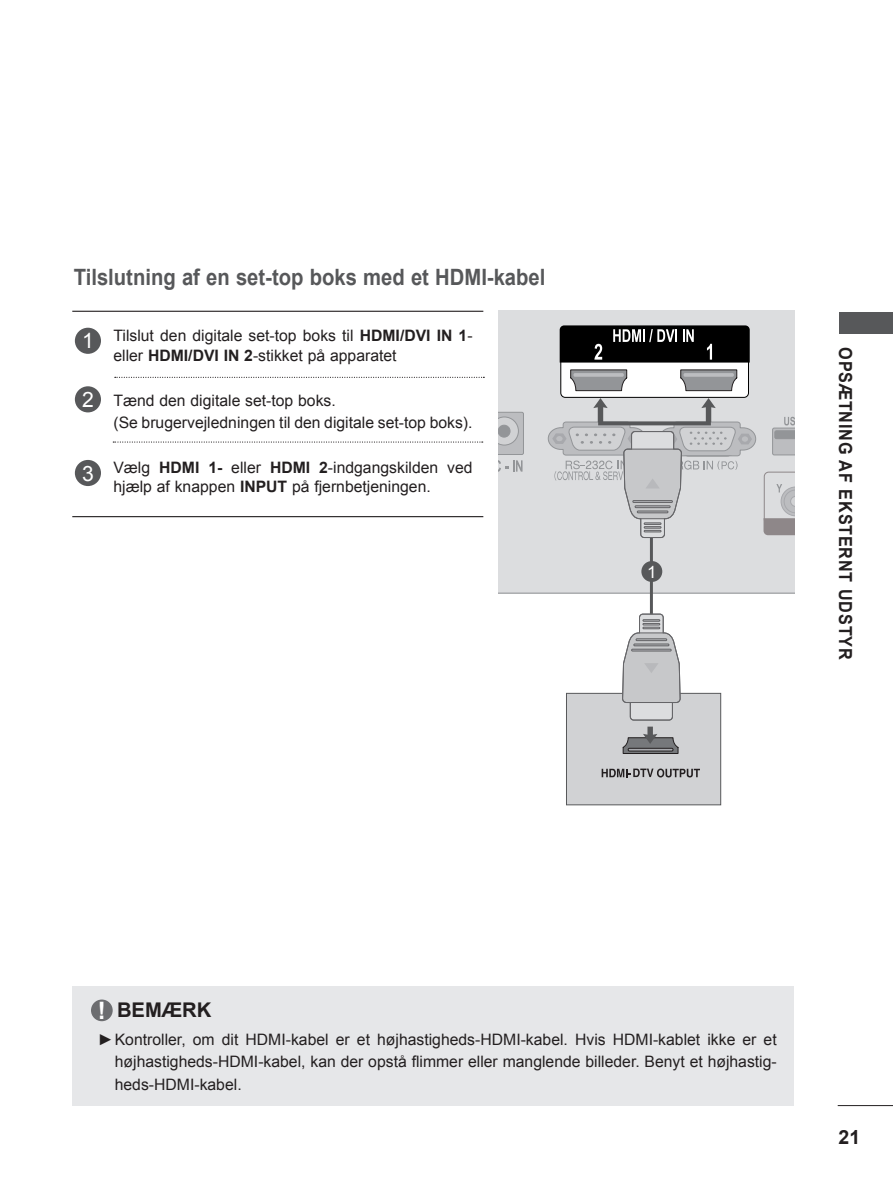
<style>
.page{position:relative;width:893px;height:1191px;background:#fff}
.page>*{position:absolute;margin:0;border:0;box-sizing:border-box;transform-origin:0 0}
.t1{font:700 24px "Arial";color:#fff}
.contents_body_head_1{font:700 22.5px "Arial";color:#57585a;scale:.9 1}
.body_main{font:21.15px "Arial";color:#fff}
.body_main-2{font:700 20.25px "Arial";color:#231f20}
.t2{font:700 19.5px "Arial";color:#231f20}
.t3{font:700 18px "Arial";letter-spacing:.05em;color:#231f20;scale:.9 1}
.body_main-3{font:16.95px "Arial";color:#fff}
.body_main-4{font:15.75px/19.5px "Arial";color:#231f20}
.body_main_10_5pt{font:15.75px/22.5px "Arial";color:#231f20;text-align:justify}
.s1{font-weight:700}
</style>
<div class="page">
<hr style="left:838px;top:1105px;width:55px;height:1px;background:#231f20">
<div style="left:839px;top:313px;width:54px;height:21px;background:#57585a"></div>
<div style="left:498px;top:310px;width:297px;height:284px;background:#dcdddf"></div>
<div style="left:561px;top:353px;width:187px;height:44px;background:#fff;border-radius:4px"></div>
<div style="left:560px;top:353px;width:189px;height:45px;border:1px solid #000;border-radius:4px"></div>
<svg style="left:560px;top:325px;width:190px;height:37px;background:#171717"></svg>
<svg style="left:498px;top:412px;width:26px;height:60px"></svg>
<div style="left:498px;top:425px;width:12px;height:12px;background:#939598;border-radius:50%"></div>
<div style="left:498px;top:425px;width:12px;height:12px;border:1px solid #939598;border-radius:50%"></div>
<svg style="left:772px;top:417px;width:23px;height:38px"></svg>
<svg style="left:763px;top:472px;width:32px;height:63px;background:#bebdbf"></svg>
<svg style="left:570px;top:369px;width:58px;height:22px"></svg>
<hr style="left:573px;top:373px;width:51px;height:4px;background:#bcbdc0;border-radius:2px">
<svg style="left:680px;top:369px;width:58px;height:22px"></svg>
<hr style="left:683px;top:373px;width:51px;height:4px;background:#bcbdc0;border-radius:2px">
<div style="left:566px;top:693px;width:155px;height:112px;background:#d1d2d4;border:1px solid #57585a"></div>
<hr style="left:650px;top:519px;width:3px;height:108px;background:#57585a">
<svg style="left:547px;top:398px;width:210px;height:140px;background:#cecfd1"></svg>
<svg style="left:621px;top:613px;width:60px;height:141px"></svg>
<svg style="left:602px;top:768px;width:98px;height:9px"></svg>
<div style="left:598px;top:411px;width:113px;height:14px;border:4px solid #57585a"></div>
<hr style="left:72px;top:311px;width:411px;height:1px;background:#231f20">
<hr style="left:72px;top:516px;width:411px;height:1px;background:#231f20">
<svg style="left:115px;top:377px;width:369px;height:1px"></svg>
<svg style="left:113px;top:441px;width:370px;height:1px"></svg>
<div style="left:75px;top:328px;width:26px;height:26px;background:#57585a;border-radius:50%"></div>
<div style="left:75px;top:386px;width:26px;height:26px;background:#57585a;border-radius:50%"></div>
<div style="left:75px;top:460px;width:26px;height:26px;background:#57585a;border-radius:50%"></div>
<div style="left:72px;top:986px;width:722px;height:120px;background:#e6e7e9"></div>
<div style="left:91px;top:999px;width:22px;height:22px;background:#6c6d70;border-radius:50%"></div>
<div style="left:641px;top:561px;width:21px;height:21px;background:#57585a;border-radius:50%"></div>
<p class="contents_body_head_1" style="left:74px;top:262px;width:526px">Tilslutning af en set-top boks med et HDMI-kabel</p>
<p class="body_main" style="left:82px;top:327px;width:13px">1</p>
<p class="body_main" style="left:82px;top:386px;width:13px">2</p>
<p class="body_main" style="left:82px;top:459px;width:13px">3</p>
<p class="body_main-4" style="left:113px;top:326px;width:361px">Tilslut den digitale set-top boks til <span class="s1">HDMI/DVI IN 1</span>- eller <span class="s1">HDMI/DVI IN 2</span>-stikket på apparatet</p>
<p class="body_main-4" style="left:113px;top:390px;width:224px">Tænd den digitale set-top boks.</p>
<p class="body_main-4" style="left:113px;top:413px;width:361px">(Se brugervejledningen til den digitale set-top boks).</p>
<p class="body_main-4" style="left:113px;top:458px;width:361px">Vælg <span class="s1">HDMI 1-</span> eller <span class="s1">HDMI 2</span>-indgangskilden ved hjælp af knappen <span class="s1">INPUT</span> på fjernbetjeningen.</p>
<p class="body_main-3" style="left:647px;top:560px;width:11px">1</p>
<p class="t3" style="left:857px;top:347px;width:349px;rotate:90deg">OPSÆTNING AF EKSTERNT UDSTYR</p>
<h1 class="t1" style="left:98px;top:995px;width:9px">!</h1>
<p class="body_main-2" style="left:117px;top:996px;width:96px">BEMÆRK</p>
<p class="body_main_10_5pt" style="left:115px;top:1028px;width:663px;text-indent:-17px">►Kontroller, om dit HDMI-kabel er et højhastigheds-HDMI-kabel. Hvis HDMI-kablet ikke er et højhastigheds-HDMI-kabel, kan der opstå flimmer eller manglende billeder. Benyt et højhastig&shy;heds-HDMI-kabel.</p>
<p class="t2" style="left:838px;top:1124px;width:23px">21</p>
</div>
